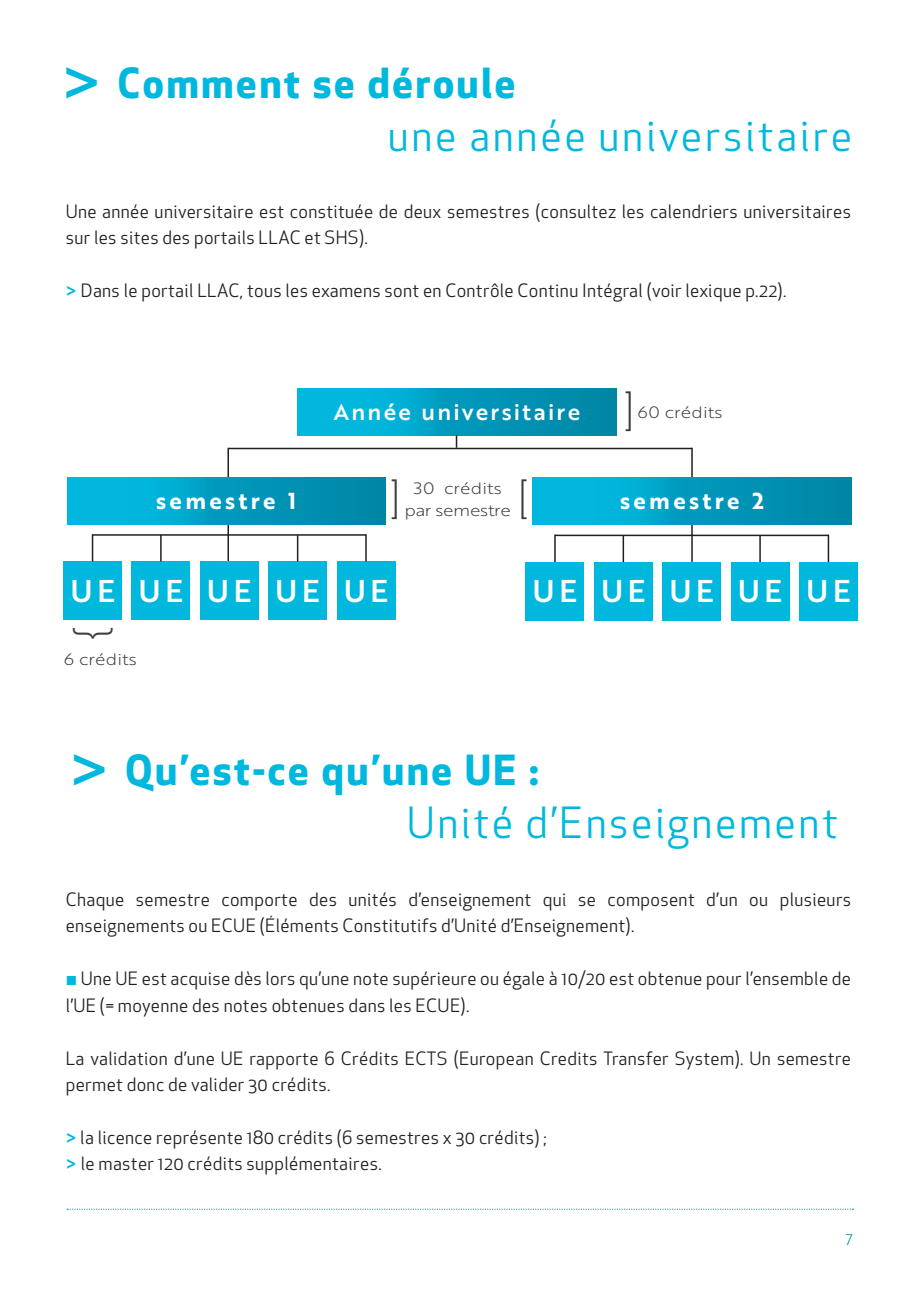
<style>
.page{position:relative;width:919px;height:1289px;background:#fff}
.page>*{position:absolute;margin:0;border:0;box-sizing:border-box;transform-origin:0 0}
.sous-titre{font:46.5px "Brother 1816 Thin";color:#3e3e3f}
.En-têtes_continus_Nu{font:42px "Apex New";letter-spacing:.065em;color:#00b8de}
.En-têtes_continus_Nu-2{font:700 40.5px "Apex New";letter-spacing:.06em;color:#00b8de}
.sous-titre-2{font:30.6px "Brother 1816 Medium";letter-spacing:.14em;color:#fff}
.sous-titre-3{font:22.5px "Brother 1816 Medium";letter-spacing:.1em;color:#fff}
.sous-titre-4{font:22.5px "Brother 1816 Bold";letter-spacing:.15em;color:#fff}
.Corps_de_texte{font:18px/26.4px "Apex New";letter-spacing:.02em;color:#231f20}
.sous-titre-5{font:16.05px "Brother 1816 Light";color:#3e3e3f;scale:1.12 1}
.sous-titre-6{font:16.05px "Brother 1816 Light";letter-spacing:-.02em;color:#3e3e3f;scale:1.12 1}
.t1{font:15px "Brother 1816 Light";color:#0085a3}
.s1{font-weight:500;color:#00b8de}
.s2{color:#00b8de}
</style>
<div class="page">
<svg style="left:67px;top:1208px;width:786px;height:1px"></svg>
<hr style="left:691px;top:448px;width:1px;height:114px;background:#231f20">
<hr style="left:227px;top:448px;width:2px;height:115px;background:#231f20">
<div style="left:298px;top:388px;width:318px;height:47px;background:linear-gradient(to right,#00bee6,#00819f)"></div>
<div style="left:67px;top:477px;width:318px;height:47px;background:linear-gradient(to right,#00bee6,#00819f)"></div>
<div style="left:533px;top:477px;width:318px;height:47px;background:linear-gradient(to right,#00bee6,#00819f)"></div>
<div style="left:64px;top:561px;width:58px;height:58px;background:#00b8de"></div>
<div style="left:526px;top:562px;width:58px;height:58px;background:#00b8de"></div>
<div style="left:132px;top:561px;width:58px;height:58px;background:#00b8de"></div>
<div style="left:594px;top:562px;width:58px;height:58px;background:#00b8de"></div>
<div style="left:200px;top:561px;width:58px;height:58px;background:#00b8de"></div>
<div style="left:662px;top:562px;width:58px;height:58px;background:#00b8de"></div>
<div style="left:268px;top:561px;width:58px;height:58px;background:#00b8de"></div>
<div style="left:731px;top:562px;width:58px;height:58px;background:#00b8de"></div>
<div style="left:337px;top:561px;width:58px;height:58px;background:#00b8de"></div>
<div style="left:799px;top:562px;width:58px;height:58px;background:#00b8de"></div>
<svg style="left:455px;top:435px;width:2px;height:13px"></svg>
<hr style="left:228px;top:448px;width:464px;height:1px;background:#231f20">
<hr style="left:92px;top:534px;width:274px;height:1px;background:#231f20">
<hr style="left:555px;top:534px;width:273px;height:2px;background:#231f20">
<svg style="left:92px;top:534px;width:1px;height:27px"></svg>
<svg style="left:554px;top:534px;width:1px;height:28px"></svg>
<hr style="left:160px;top:535px;width:2px;height:26px;background:#231f20">
<hr style="left:622px;top:535px;width:2px;height:27px;background:#231f20">
<svg style="left:297px;top:535px;width:1px;height:26px"></svg>
<svg style="left:759px;top:536px;width:1px;height:26px"></svg>
<hr style="left:365px;top:534px;width:2px;height:27px;background:#231f20">
<hr style="left:827px;top:534px;width:2px;height:28px;background:#231f20">
<p class="En-têtes_continus_Nu-2" style="left:64px;top:54px;width:453px">&gt; Comment se déroule</p>
<p class="En-têtes_continus_Nu" style="left:388px;top:109px;width:466px">une année universitaire</p>
<p class="Corps_de_texte" style="left:66px;top:198px;width:786px">Une année universitaire est constituée de deux semestres (consultez les calendriers universitaires</p>
<p class="Corps_de_texte" style="left:66px;top:224px;width:303px">sur les sites des portails LLAC et SHS).</p>
<p class="Corps_de_texte" style="left:66px;top:277px;width:722px"><span class="s1">&gt;</span> Dans le portail LLAC, tous les examens sont en Contrôle Continu Intégral (voir lexique p.22).</p>
<p class="sous-titre-3" style="left:334px;top:395px;width:248px">Année universitaire</p>
<p class="sous-titre" style="left:623px;top:378px;width:15px">]</p>
<p class="sous-titre-5" style="left:637px;top:400px;width:77px">60 crédits</p>
<p class="sous-titre" style="left:388px;top:465px;width:15px">]</p>
<p class="sous-titre" style="left:516px;top:465px;width:15px">[</p>
<p class="sous-titre-5" style="left:414px;top:476px;width:80px">30 crédits</p>
<p class="sous-titre-6" style="left:404px;top:498px;width:96px">par semestre</p>
<p class="sous-titre-4" style="left:156px;top:483px;width:141px">semestre 1</p>
<p class="sous-titre-4" style="left:620px;top:483px;width:145px">semestre 2</p>
<p class="sous-titre-2" style="left:71px;top:567px;width:46px">UE</p>
<p class="sous-titre-2" style="left:138px;top:567px;width:46px">UE</p>
<p class="sous-titre-2" style="left:207px;top:567px;width:46px">UE</p>
<p class="sous-titre-2" style="left:275px;top:567px;width:46px">UE</p>
<p class="sous-titre-2" style="left:343px;top:567px;width:46px">UE</p>
<p class="sous-titre-2" style="left:532px;top:568px;width:46px">UE</p>
<p class="sous-titre-2" style="left:601px;top:568px;width:46px">UE</p>
<p class="sous-titre-2" style="left:669px;top:568px;width:46px">UE</p>
<p class="sous-titre-2" style="left:737px;top:568px;width:46px">UE</p>
<p class="sous-titre-2" style="left:806px;top:568px;width:46px">UE</p>
<p class="sous-titre" style="left:127px;top:627px;width:15px;rotate:90deg">}</p>
<p class="sous-titre-5" style="left:64px;top:647px;width:66px">6 crédits</p>
<p class="En-têtes_continus_Nu-2" style="left:71px;top:741px;width:469px">&gt; Qu’est-ce qu’une UE :</p>
<p class="En-têtes_continus_Nu" style="left:406px;top:796px;width:432px">Unité d’Enseignement</p>
<p class="Corps_de_texte" style="left:66px;top:886px;width:786px">Chaque semestre comporte des unités d’enseignement qui se composent d’un ou plusieurs enseignements ou ECUE (Éléments Constitutifs d’Unité d’Enseignement).</p>
<p class="Corps_de_texte" style="left:66px;top:965px;width:786px"><span class="s2">▪</span> Une UE est acquise dès lors qu’une note supérieure ou égale à 10/20 est obtenue pour l’ensemble de</p>
<p class="Corps_de_texte" style="left:66px;top:991px;width:405px">l’UE (= moyenne des notes obtenues dans les ECUE).</p>
<p class="Corps_de_texte" style="left:66px;top:1044px;width:786px">La validation d’une UE rapporte 6 Crédits ECTS (European Credits Transfer System). Un semestre</p>
<p class="Corps_de_texte" style="left:66px;top:1071px;width:266px">permet donc de valider 30 crédits.</p>
<p class="Corps_de_texte" style="left:66px;top:1123px;width:482px"><span class="s1">&gt;</span> la licence représente 180 crédits (6 semestres x 30 crédits) ;</p>
<p class="Corps_de_texte" style="left:66px;top:1150px;width:317px"><span class="s1">&gt;</span> le master 120 crédits supplémentaires.</p>
<p class="t1" style="left:845px;top:1228px;width:9px">7</p>
</div>
